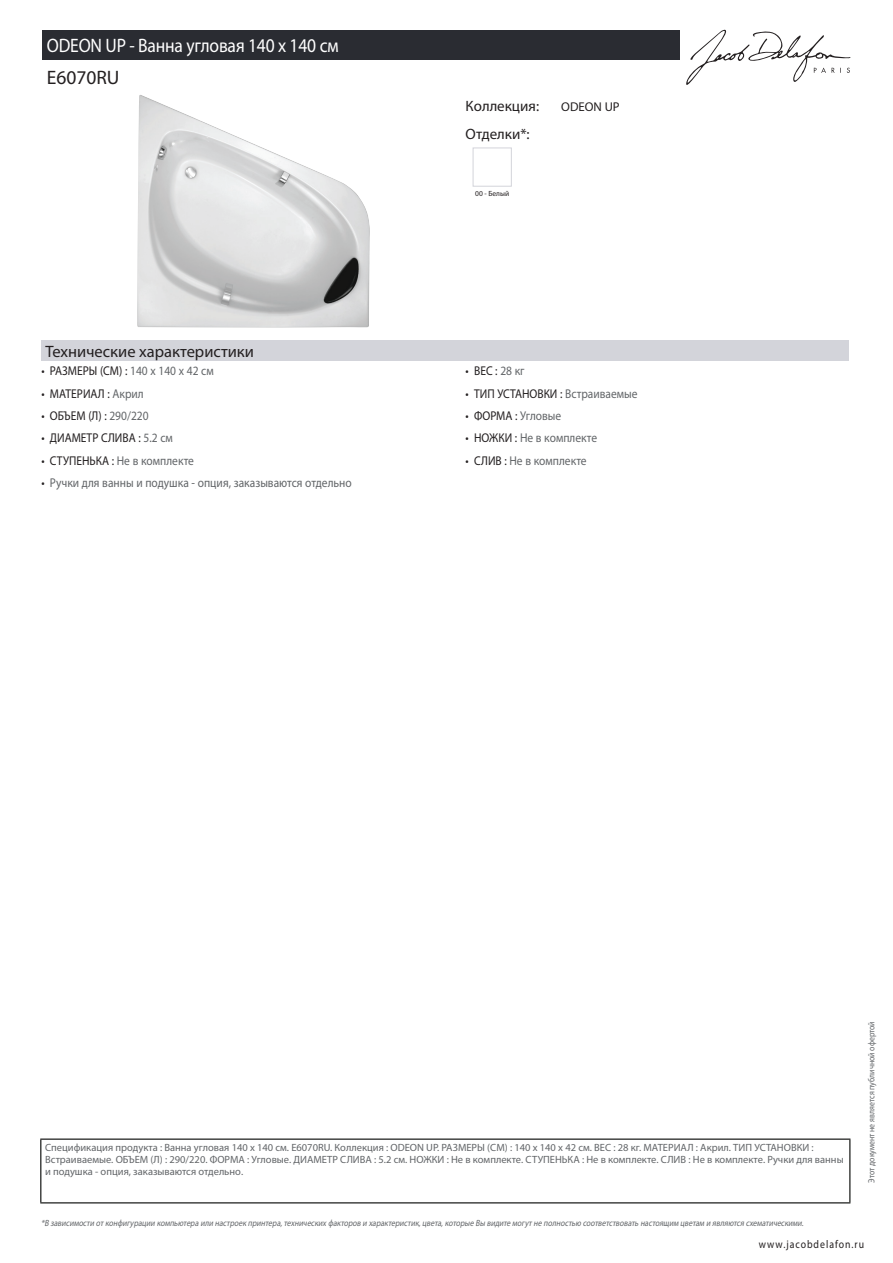
<style>
.page{position:relative;width:893px;height:1263px;background:#fff}
.page>*{position:absolute;margin:0;border:0;box-sizing:border-box;transform-origin:0 0}
.t1{font:19.5px "Myriad Pro";letter-spacing:-.01em;color:#fff;scale:.9 1}
.t2{font:19.5px "Myriad Pro";color:#231f20}
.t3{font:16.5px "Myriad Pro";color:#231f20}
.t4{font:15px "Myriad Pro";color:#231f20}
.t5{font:12.75px "Myriad Pro";color:#231f20;scale:.9 1}
.t6{font:12.75px "Myriad Pro";color:#626568;scale:.9 1}
.t7{font:12.75px "Myriad Pro";color:#231f20}
.t8{font:11.25px "Myriad Pro";letter-spacing:.1em;color:#231f20;scale:.87 1}
.t9{font:10.5px/12px "Myriad Pro";color:#626568}
.t10{font:italic 9px "Myriad Pro";color:#626568;scale:.87 1}
.t11{font:9px "Myriad Pro";color:#626568;scale:.87 1}
.t12{font:7.5px "Myriad Pro";color:#231f20}
.s1{color:#626568}
.s2{color:#231f20}
</style>
<div class="page">
<svg style="left:686px;top:30px;width:164px;height:55px"></svg>
<img style="left:137px;top:95px;width:233px;height:232px">
<div style="left:473px;top:148px;width:39px;height:39px;border:1px solid #d3d4da"></div>
<div style="left:41px;top:340px;width:808px;height:21px;background:#d3d4da"></div>
<div style="left:43px;top:30px;width:637px;height:30px;background:#2a2c32"></div>
<hr style="left:40px;top:1138px;width:810px;height:2px;background:#040503">
<hr style="left:40px;top:1140px;width:1px;height:62px;background:#040503">
<hr style="left:849px;top:1140px;width:1px;height:62px;background:#040503">
<hr style="left:40px;top:1202px;width:810px;height:1px;background:#040503">
<h1 class="t1" style="left:47px;top:33px;width:326px">ODEON UP - Ванна угловая 140 x 140 см</h1>
<h1 class="t2" style="left:47px;top:66px;width:74px">E6070RU</h1>
<h3 class="t4" style="left:466px;top:96px;width:75px">Коллекция:</h3>
<p class="t7" style="left:561px;top:99px;width:60px">ODEON UP</p>
<h3 class="t4" style="left:466px;top:125px;width:66px">Отделки*:</h3>
<p class="t12" style="left:475px;top:189px;width:36px">00 - Белый</p>
<h2 class="t3" style="left:46px;top:341px;width:210px">Технические характеристики</h2>
<p class="t5" style="left:41px;top:363px;width:193px">• РАЗМЕРЫ (СМ) : <span class="s1">140 x 140 x 42 см</span></p>
<p class="t5" style="left:466px;top:363px;width:67px">• ВЕС : <span class="s1">28 кг</span></p>
<p class="t5" style="left:41px;top:385px;width:115px">• МАТЕРИАЛ : <span class="s1">Акрил</span></p>
<p class="t5" style="left:466px;top:385px;width:193px">• ТИП УСТАНОВКИ : <span class="s1">Встраиваемые</span></p>
<p class="t5" style="left:41px;top:408px;width:121px">• ОБЪЕМ (Л) : <span class="s1">290/220</span></p>
<p class="t5" style="left:466px;top:408px;width:108px">• ФОРМА : <span class="s1">Угловые</span></p>
<p class="t5" style="left:41px;top:430px;width:147px">• ДИАМЕТР СЛИВА : <span class="s1">5.2 см</span></p>
<p class="t6" style="left:466px;top:430px;width:148px"><span class="s2">• НОЖКИ :</span> Не в комплекте</p>
<p class="t6" style="left:41px;top:452px;width:171px"><span class="s2">• СТУПЕНЬКА :</span> Не в комплекте</p>
<p class="t6" style="left:466px;top:452px;width:136px"><span class="s2">• СЛИВ :</span> Не в комплекте</p>
<p class="t6" style="left:41px;top:475px;width:346px"><span class="s2">•</span> Ручки для ванны и подушка - опция, заказываются отдельно</p>
<p class="t9" style="left:45px;top:1141px;width:800px">Спецификация продукта : Ванна угловая 140 x 140 см. E6070RU. Коллекция : ODEON UP. РАЗМЕРЫ (СМ) : 140 x 140 x 42 см. ВЕС : 28 кг. МАТЕРИАЛ : Акрил. ТИП УСТАНОВКИ :<br>Встраиваемые. ОБЪЕМ (Л) : 290/220. ФОРМА : Угловые. ДИАМЕТР СЛИВА : 5.2 см. НОЖКИ : Не в комплекте. СТУПЕНЬКА : Не в комплекте. СЛИВ : Не в комплекте. Ручки для ванны и подушка - опция, заказываются отдельно.</p>
<p class="t10" style="left:41px;top:1217px;width:880px">*В зависимости отконфигурации компьютера или настроек принтера,технических факторов и характеристик,цвета,которые Вы видите могутне полностью соответствовать настоящим цветам и являются схематическими.</p>
<p class="t11" style="left:866px;top:1183px;width:187px;rotate:-90deg">Этот документ не является публичной офертой</p>
<p class="t8" style="left:759px;top:1237px;width:122px">www.jacobdelafon.ru</p>
</div>
